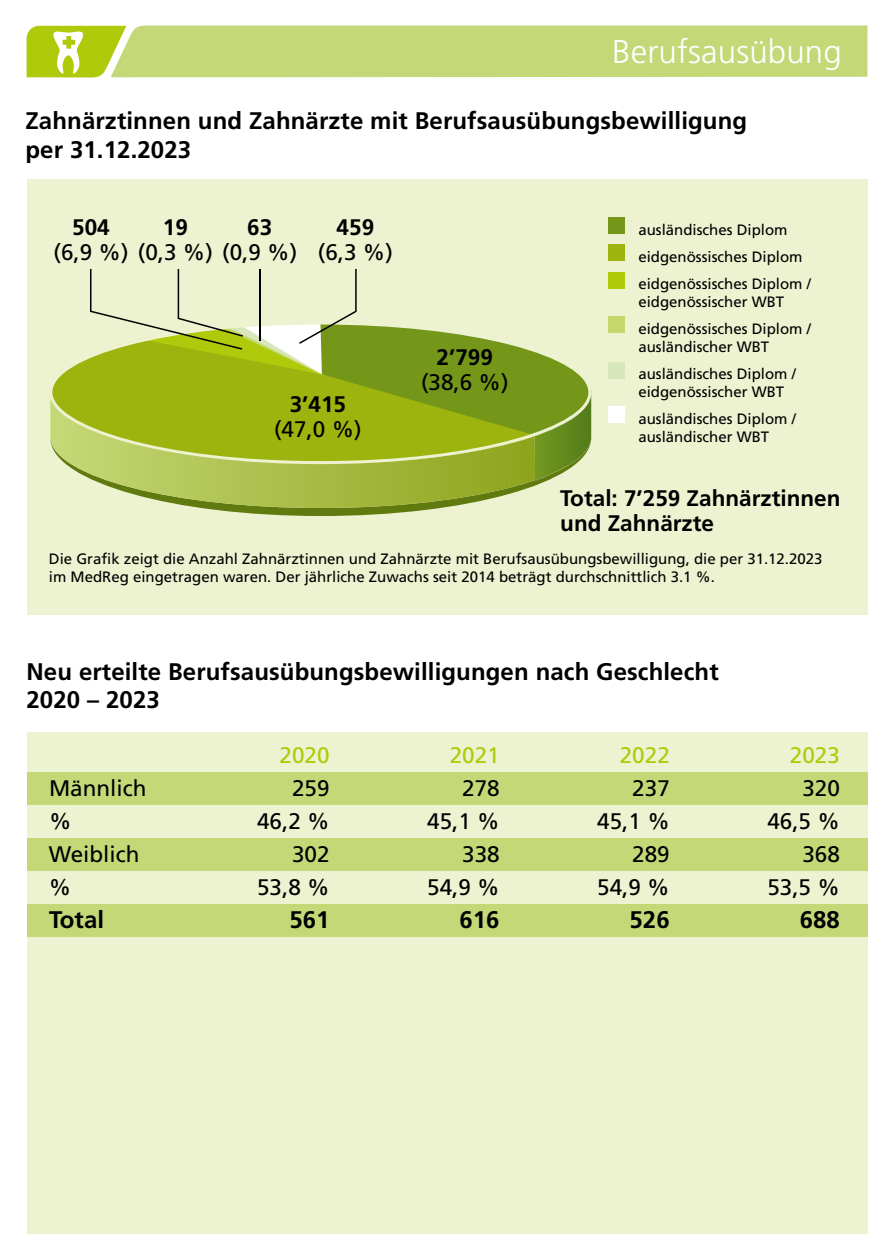
<style>
.page{position:relative;width:893px;height:1259px;background:#fff}
.page>*{position:absolute;margin:0;border:0;box-sizing:border-box;transform-origin:0 0}
.t1{font:300 33px "Frutiger LT Pro";letter-spacing:.005em;color:#fff}
.t2{font:700 24px/28.5px "Frutiger LT Pro";letter-spacing:.005em;color:#000}
.t3{font:22.5px "Frutiger LT Pro";color:#000}
.t4{font:700 22.5px/25.5px "Frutiger LT Pro";color:#000}
.t5{font:22.5px "Frutiger LT Pro";color:#afca0b}
.t6{font:15px/27px "Frutiger LT Pro";color:#000}
</style>
<div class="page">
<div style="left:27px;top:179px;width:841px;height:436px;background:#edf2d0"></div>
<svg style="left:202px;top:508px;width:238px;height:8px;fill:#607a10"></svg>
<svg style="left:66px;top:464px;width:480px;height:44px"></svg>
<div style="left:609px;top:217px;width:16px;height:17px;background:#749719"></div>
<div style="left:609px;top:244px;width:16px;height:17px;background:#9cb40d"></div>
<div style="left:609px;top:272px;width:16px;height:17px;background:#afca0b"></div>
<div style="left:609px;top:316px;width:16px;height:17px;background:#c6d76b"></div>
<div style="left:609px;top:362px;width:16px;height:17px;background:#d8e7bb"></div>
<div style="left:609px;top:406px;width:16px;height:17px;background:#fff"></div>
<div style="left:28px;top:732px;width:840px;height:501px;background:#edf2d0"></div>
<div style="left:28px;top:771px;width:840px;height:33px;background:#c5d878"></div>
<div style="left:28px;top:837px;width:840px;height:33px;background:#c5d878"></div>
<div style="left:28px;top:903px;width:840px;height:33px;background:#c5d878"></div>
<svg style="left:27px;top:26px;width:840px;height:51px;background:#c4d771"></svg>
<svg style="left:50px;top:358px;width:40px;height:106px"></svg>
<svg style="left:90px;top:269px;width:502px;height:212px"></svg>
<hr style="left:259px;top:269px;width:2px;height:72px;background:#000">
<h1 class="t1" style="left:612px;top:33px;width:231px">Berufsausübung</h1>
<h2 class="t2" style="left:26px;top:107px;width:723px">Zahnärztinnen und Zahnärzte mit Berufsausübungsbewilligung per 31.12.2023</h2>
<h3 class="t4" style="left:72px;top:214px;width:39px">504</h3>
<h3 class="t3" style="left:54px;top:239px;width:245px">(6,9 %) (0,3 %) (0,9 %)</h3>
<h3 class="t4" style="left:163px;top:214px;width:27px">19</h3>
<h3 class="t4" style="left:247px;top:214px;width:27px">63</h3>
<h3 class="t4" style="left:337px;top:214px;width:39px">459</h3>
<h3 class="t3" style="left:318px;top:239px;width:77px">(6,3 %)</h3>
<h3 class="t4" style="left:290px;top:391px;width:58px">3’415</h3>
<h3 class="t3" style="left:274px;top:416px;width:89px">(47,0 %)</h3>
<h3 class="t4" style="left:437px;top:344px;width:58px">2’799</h3>
<h3 class="t3" style="left:421px;top:369px;width:89px">(38,6 %)</h3>
<p class="t6" style="left:638px;top:216px;width:174px">ausländisches Diplom eidgenössisches Diplom eidgenössisches Diplom /</p>
<p class="t6" style="left:638px;top:288px;width:174px">eidgenössischer WBT eidgenössisches Diplom /</p>
<p class="t6" style="left:638px;top:333px;width:159px">ausländischer WBT ausländisches Diplom /</p>
<p class="t6" style="left:638px;top:378px;width:159px">eidgenössischer WBT ausländisches Diplom /</p>
<p class="t6" style="left:638px;top:423px;width:132px">ausländischer WBT</p>
<h3 class="t4" style="left:560px;top:485px;width:282px">Total: 7’259 Zahnärztinnen und Zahnärzte</h3>
<p class="t6" style="left:49px;top:550px;width:775px;line-height:18px">Die Grafik zeigt die Anzahl Zahnärztinnen und Zahnärzte mit Berufsausübungsbewilligung, die per 31.12.2023 im MedReg eingetragen waren. Der jährliche Zuwachs seit 2014 beträgt durchschnittlich 3.1 %.</p>
<h2 class="t2" style="left:27px;top:657px;width:694px">Neu erteilte Berufsausübungsbewilligungen nach Geschlecht<br>2020 – 2023</h2>
<h3 class="t5" style="left:280px;top:742px;width:52px">2020</h3>
<h3 class="t5" style="left:450px;top:742px;width:52px">2021</h3>
<h3 class="t5" style="left:620px;top:742px;width:52px">2022</h3>
<h3 class="t5" style="left:790px;top:742px;width:52px">2023</h3>
<h3 class="t3" style="left:49px;top:775px;width:99px">Männlich</h3>
<h3 class="t3" style="left:292px;top:775px;width:39px">259</h3>
<h3 class="t3" style="left:462px;top:775px;width:39px">278</h3>
<h3 class="t3" style="left:632px;top:775px;width:39px">237</h3>
<h3 class="t3" style="left:802px;top:775px;width:39px">320</h3>
<h3 class="t3" style="left:49px;top:808px;width:24px">%</h3>
<h3 class="t3" style="left:257px;top:808px;width:74px">46,2 %</h3>
<h3 class="t3" style="left:427px;top:808px;width:74px">45,1 %</h3>
<h3 class="t3" style="left:597px;top:808px;width:74px">45,1 %</h3>
<h3 class="t3" style="left:767px;top:808px;width:74px">46,5 %</h3>
<h3 class="t3" style="left:49px;top:841px;width:92px">Weiblich</h3>
<h3 class="t3" style="left:292px;top:841px;width:39px">302</h3>
<h3 class="t3" style="left:462px;top:841px;width:39px">338</h3>
<h3 class="t3" style="left:632px;top:841px;width:39px">289</h3>
<h3 class="t3" style="left:802px;top:841px;width:39px">368</h3>
<h3 class="t3" style="left:49px;top:874px;width:24px">%</h3>
<h3 class="t3" style="left:257px;top:874px;width:74px">53,8 %</h3>
<h3 class="t3" style="left:427px;top:874px;width:74px">54,9 %</h3>
<h3 class="t3" style="left:597px;top:874px;width:74px">54,9 %</h3>
<h3 class="t3" style="left:767px;top:874px;width:74px">53,5 %</h3>
<h2 class="t2" style="left:49px;top:905px;width:57px">Total</h2>
<h2 class="t2" style="left:289px;top:905px;width:42px">561</h2>
<h2 class="t2" style="left:459px;top:905px;width:42px">616</h2>
<h2 class="t2" style="left:629px;top:905px;width:42px">526</h2>
<h2 class="t2" style="left:800px;top:905px;width:42px">688</h2>
</div>
